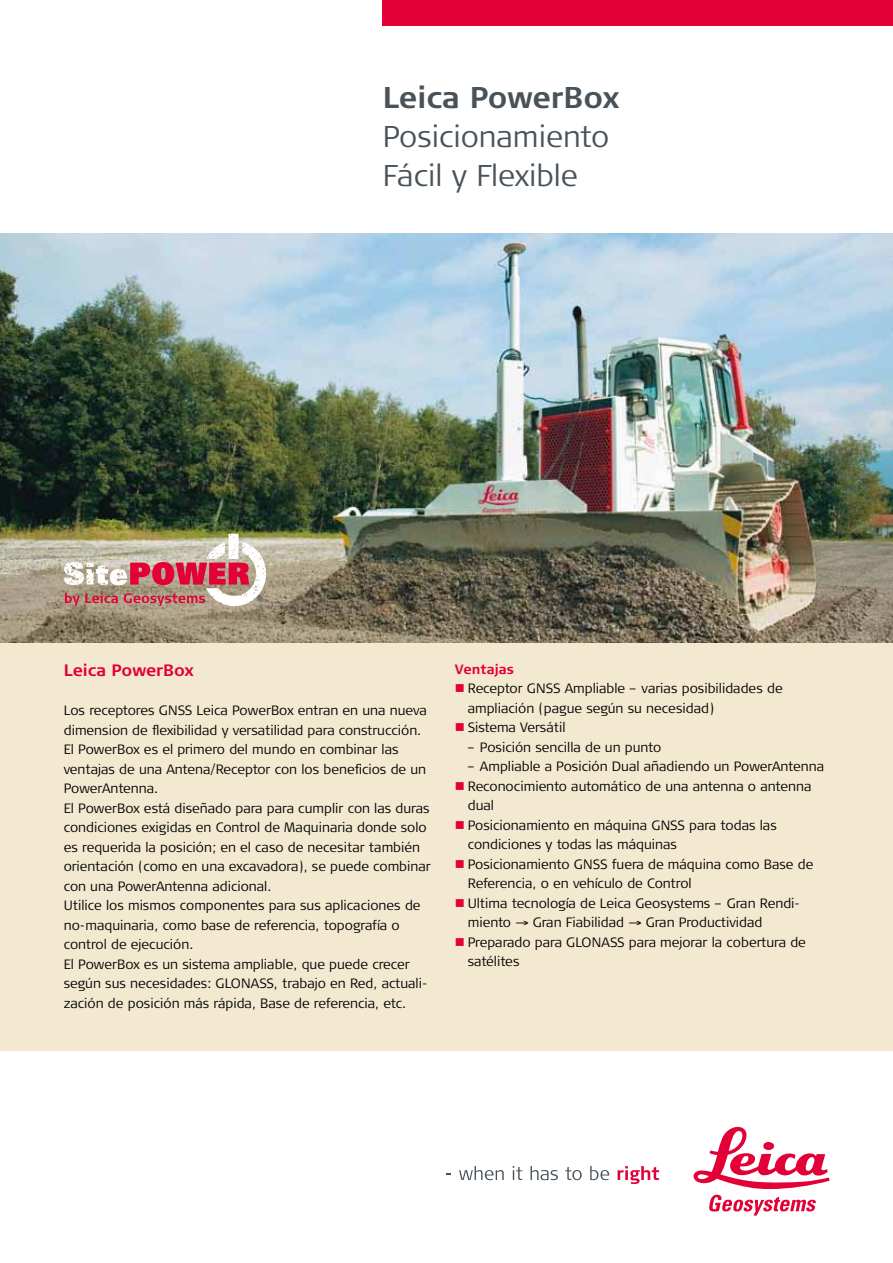
<style>
.page{position:relative;width:893px;height:1263px;background:#fff}
.page>*{position:absolute;margin:0;border:0;box-sizing:border-box;transform-origin:0 0}
.t1{font:300 30px/39px "Signa Column";color:#485258}
.t2{font:700 30px "Signa Column";color:#485258}
.t3{font:700 16.5px "Signa Column";color:#e20036}
.t4{font:300 13.5px/19.5px "Signa Column";color:#000}
.t5{font:700 13.5px "Signa Column";color:#e20036}
.s1{color:#e20036}
</style>
<div class="page">
<div style="left:383px;top:0;width:510px;height:26px;background:#e20036"></div>
<svg style="left:459px;top:1166px;width:45px;height:14px"></svg>
<svg style="left:513px;top:1166px;width:9px;height:14px"></svg>
<svg style="left:531px;top:1166px;width:27px;height:14px"></svg>
<svg style="left:565px;top:1167px;width:17px;height:13px"></svg>
<svg style="left:590px;top:1166px;width:19px;height:14px"></svg>
<svg style="left:618px;top:1166px;width:41px;height:18px"></svg>
<svg style="left:693px;top:1127px;width:136px;height:62px"></svg>
<svg style="left:709px;top:1195px;width:107px;height:20px"></svg>
<div style="left:0;top:642px;width:893px;height:408px;background:#f3e8d0"></div>
<img style="left:0;top:234px;width:893px;height:408px">
<svg style="left:64px;top:534px;width:202px;height:72px;background:#c79c92"></svg>
<h1 class="t2" style="left:383px;top:80px;width:238px">Leica PowerBox</h1>
<h1 class="t1" style="left:383px;top:117px;width:228px">Posicionamiento<br>Fácil y Flexible</h1>
<p class="t3" style="left:64px;top:661px;width:131px">Leica PowerBox</p>
<p class="t4" style="left:64px;top:701px;width:369px">Los receptores GNSS Leica PowerBox entran en una nueva dimension de flexibilidad y versatilidad para construcción.<br>El PowerBox es el primero del mundo en combinar las ventajas de una Antena/Receptor con los beneficios de un PowerAntenna.<br>El PowerBox está diseñado para para cumplir con las duras condiciones exigidas en Control de Maquinaria donde solo es requerida la posición; en el caso de necesitar también orientación (como en una excavadora), se puede combinar con una PowerAntenna adicional.<br>Utilice los mismos componentes para sus aplicaciones de no-maquinaria, como base de referencia, topografía o control de ejecución.<br>El PowerBox es un sistema ampliable, que puede crecer según sus necesidades: GLONASS, trabajo en Red, actuali&shy;zación de posición más rápida, Base de referencia, etc.</p>
<p class="t5" style="left:455px;top:661px;width:61px">Ventajas</p>
<p class="t4" style="left:468px;top:679px;width:316px;text-indent:-13px"><span class="s1">■</span> Receptor GNSS Ampliable – varias posibilidades de ampliación (pague según su necesidad)</p>
<p class="t4" style="left:455px;top:718px;width:112px"><span class="s1">■</span> Sistema Versátil</p>
<p class="t4" style="left:468px;top:737px;width:195px">– Posición sencilla de un punto</p>
<p class="t4" style="left:468px;top:757px;width:358px">– Ampliable a Posición Dual añadiendo un PowerAntenna</p>
<p class="t4" style="left:468px;top:776px;width:345px;text-indent:-13px"><span class="s1">■</span> Reconocimiento automático de una antenna o antenna dual</p>
<p class="t4" style="left:468px;top:815px;width:311px;text-indent:-13px"><span class="s1">■</span> Posicionamiento en máquina GNSS para todas las condiciones y todas las máquinas</p>
<p class="t4" style="left:468px;top:854px;width:347px;text-indent:-13px"><span class="s1">■</span> Posicionamiento GNSS fuera de máquina como Base de<br>Referencia, o en vehículo de Control</p>
<p class="t4" style="left:468px;top:893px;width:334px;text-indent:-13px"><span class="s1">■</span> Ultima tecnología de Leica Geosystems – Gran Rendi&shy;miento → Gran Fiabilidad → Gran Productividad</p>
<p class="t4" style="left:468px;top:932px;width:340px;text-indent:-13px"><span class="s1">■</span> Preparado para GLONASS para mejorar la cobertura de satélites</p>
</div>
